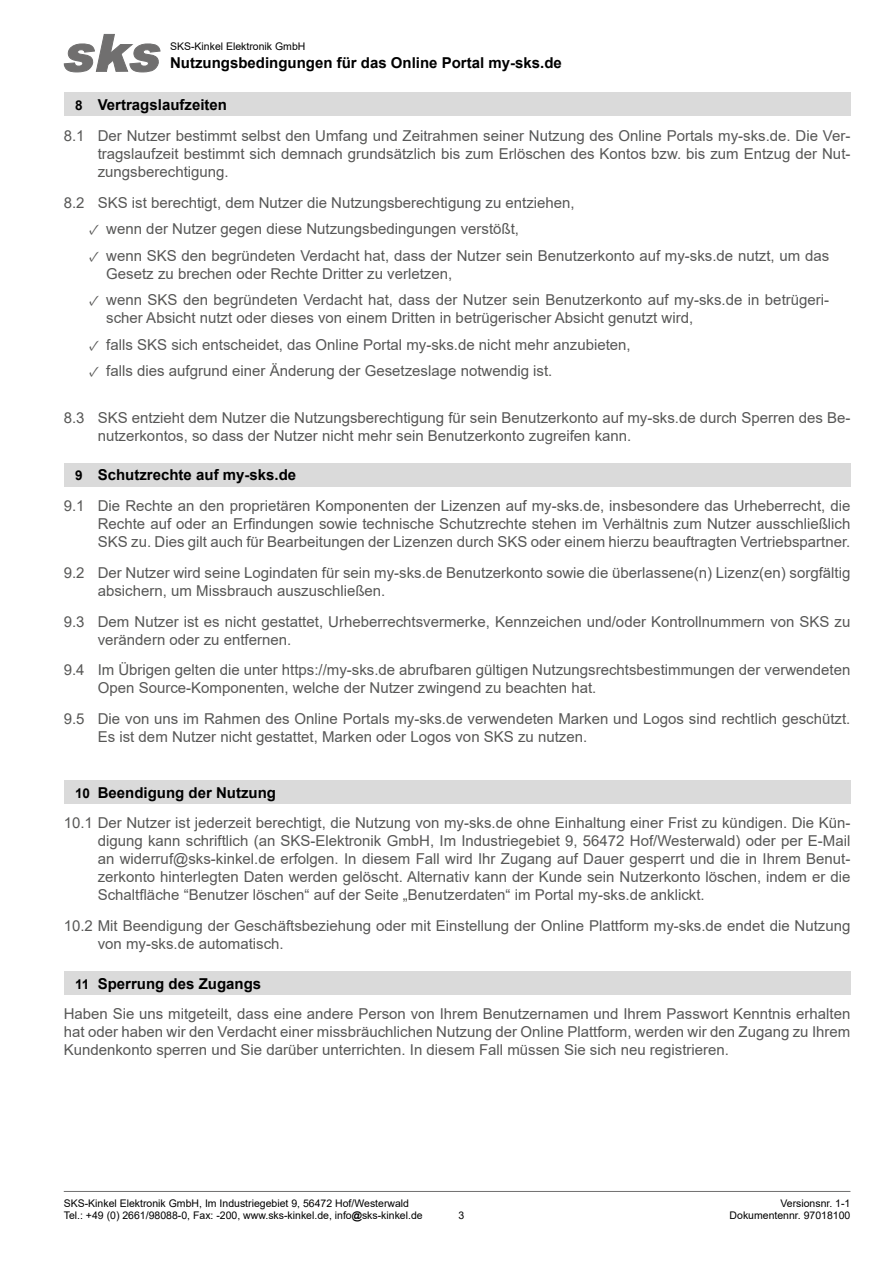
<style>
.page{position:relative;width:893px;height:1263px;background:#fff}
.page>*{position:absolute;margin:0;border:0;box-sizing:border-box;transform-origin:0 0}
.Absatz_unter_Ü1{font:15px/18px "Arial";color:#575756}
.t1{font:700 15px "Arial";color:#000}
.t2{font:10.5px/12.6px "Arial";color:#000}
.s1{font-size:13.5px}
.s2{font-family:"Minion Pro"}
.s3{font-weight:700}
</style>
<div class="page">
<hr style="left:64px;top:1191px;width:786px;height:1px;background:#706f6f">
<svg style="left:64px;top:34px;width:96px;height:38px"></svg>
<div style="left:64px;top:93px;width:786px;height:23px;background:#dadada"></div>
<div style="left:64px;top:463px;width:786px;height:23px;background:#dadada"></div>
<div style="left:64px;top:780px;width:786px;height:23px;background:#dadada"></div>
<div style="left:64px;top:971px;width:786px;height:23px;background:#dadada"></div>
<p class="t2" style="left:170px;top:40px;width:137px">SKS-Kinkel Elektronik GmbH</p>
<p class="t1" style="left:170px;top:52px;width:393px">Nutzungsbedingungen für das Online Portal my-sks.de</p>
<p class="t1" style="left:75px;top:94px;width:153px"><span class="s1">8</span> Vertragslaufzeiten</p>
<p class="Absatz_unter_Ü1" style="left:98px;top:127px;width:754px;text-align:justify;text-indent:-34px">8.1 Der Nutzer bestimmt selbst den Umfang und Zeitrahmen seiner Nutzung des Online Portals my-sks.de. Die Ver&shy;tragslaufzeit bestimmt sich demnach grundsätzlich bis zum Erlöschen des Kontos bzw. bis zum Entzug der Nut&shy;zungsberechtigung.</p>
<p class="Absatz_unter_Ü1" style="left:64px;top:193px;width:512px">8.2 SKS ist berechtigt, dem Nutzer die Nutzungsberechtigung zu entziehen,</p>
<p class="Absatz_unter_Ü1" style="left:89px;top:220px;width:431px"><span class="s2">✓</span> wenn der Nutzer gegen diese Nutzungsbedingungen verstößt,</p>
<p class="Absatz_unter_Ü1" style="left:106px;top:246px;width:724px;text-indent:-17px"><span class="s2">✓</span> wenn SKS den begründeten Verdacht hat, dass der Nutzer sein Benutzerkonto auf my-sks.de nutzt, um das<br>Gesetz zu brechen oder Rechte Dritter zu verletzen,</p>
<p class="Absatz_unter_Ü1" style="left:106px;top:291px;width:724px;text-indent:-17px"><span class="s2">✓</span> wenn SKS den begründeten Verdacht hat, dass der Nutzer sein Benutzerkonto auf my-sks.de in betrügeri&shy;scher Absicht nutzt oder dieses von einem Dritten in betrügerischer Absicht genutzt wird,</p>
<p class="Absatz_unter_Ü1" style="left:89px;top:335px;width:543px"><span class="s2">✓</span> falls SKS sich entscheidet, das Online Portal my-sks.de nicht mehr anzubieten,</p>
<p class="Absatz_unter_Ü1" style="left:89px;top:362px;width:465px"><span class="s2">✓</span> falls dies aufgrund einer Änderung der Gesetzeslage notwendig ist.</p>
<p class="Absatz_unter_Ü1" style="left:98px;top:409px;width:754px;text-indent:-34px">8.3 SKS entzieht dem Nutzer die Nutzungsberechtigung für sein Benutzerkonto auf my-sks.de durch Sperren des Be&shy;nutzerkontos, so dass der Nutzer nicht mehr sein Benutzerkonto zugreifen kann.</p>
<p class="t1" style="left:75px;top:465px;width:223px"><span class="s1">9</span> Schutzrechte auf my-sks.de</p>
<p class="Absatz_unter_Ü1" style="left:98px;top:497px;width:754px;text-align:justify;text-indent:-34px">9.1 Die Rechte an den proprietären Komponenten der Lizenzen auf my-sks.de, insbesondere das Urheberrecht, die Rechte auf oder an Erfindungen sowie technische Schutzrechte stehen im Verhältnis zum Nutzer ausschließlich SKS zu. Dies gilt auch für Bearbeitungen der Lizenzen durch SKS oder einem hierzu beauftragten Vertriebspartner.</p>
<p class="Absatz_unter_Ü1" style="left:98px;top:564px;width:754px;text-indent:-34px">9.2 Der Nutzer wird seine Logindaten für sein my-sks.de Benutzerkonto sowie die überlassene(n) Lizenz(en) sorgfältig absichern, um Missbrauch auszuschließen.</p>
<p class="Absatz_unter_Ü1" style="left:98px;top:612px;width:754px;text-indent:-34px">9.3 Dem Nutzer ist es nicht gestattet, Urheberrechtsvermerke, Kennzeichen und/oder Kontrollnummern von SKS zu verändern oder zu entfernen.</p>
<p class="Absatz_unter_Ü1" style="left:98px;top:661px;width:754px;text-indent:-34px">9.4 Im Übrigen gelten die unter https://my-sks.de abrufbaren gültigen Nutzungsrechtsbestimmungen der verwendeten<br>Open Source-Komponenten, welche der Nutzer zwingend zu beachten hat.</p>
<p class="Absatz_unter_Ü1" style="left:98px;top:710px;width:754px;text-indent:-34px">9.5 Die von uns im Rahmen des Online Portals my-sks.de verwendeten Marken und Logos sind rechtlich geschützt.<br>Es ist dem Nutzer nicht gestattet, Marken oder Logos von SKS zu nutzen.</p>
<p class="t1" style="left:75px;top:782px;width:203px"><span class="s1">10</span> Beendigung der Nutzung</p>
<p class="Absatz_unter_Ü1" style="left:98px;top:814px;width:754px;text-align:justify;text-indent:-34px">10.1 Der Nutzer ist jederzeit berechtigt, die Nutzung von my-sks.de ohne Einhaltung einer Frist zu kündigen. Die Kün&shy;digung kann schriftlich (an SKS-Elektronik GmbH, Im Industriegebiet 9, 56472 Hof/Westerwald) oder per E-Mail an widerruf@sks-kinkel.de erfolgen. In diesem Fall wird Ihr Zugang auf Dauer gesperrt und die in Ihrem Benut&shy;zerkonto hinterlegten Daten werden gelöscht. Alternativ kann der Kunde sein Nutzerkonto löschen, indem er die Schaltfläche “Benutzer löschen“ auf der Seite „Benutzerdaten“ im Portal my-sks.de anklickt.</p>
<p class="Absatz_unter_Ü1" style="left:98px;top:917px;width:754px;text-indent:-34px">10.2 Mit Beendigung der Geschäftsbeziehung oder mit Einstellung der Online Plattform my-sks.de endet die Nutzung von my-sks.de automatisch.</p>
<p class="t1" style="left:75px;top:973px;width:188px"><span class="s1">11</span> Sperrung des Zugangs</p>
<p class="Absatz_unter_Ü1" style="left:64px;top:1005px;width:788px;text-align:justify">Haben Sie uns mitgeteilt, dass eine andere Person von Ihrem Benutzernamen und Ihrem Passwort Kenntnis erhalten hat oder haben wir den Verdacht einer missbräuchlichen Nutzung der Online Plattform, werden wir den Zugang zu Ihrem Kundenkonto sperren und Sie darüber unterrichten. In diesem Fall müssen Sie sich neu registrieren.</p>
<p class="t2" style="left:64px;top:1197px;width:360px">SKS-Kinkel Elektronik GmbH, Im Industriegebiet 9, 56472 Hof/Westerwald<br>Tel.: +49 (0) 2661/98088-0, Fax: -200, www.sks-kinkel.de, info<span class="s3">@</span>sks-kinkel.de</p>
<p class="t2" style="left:780px;top:1197px;width:72px">Versionsnr. 1-1</p>
<p class="t2" style="left:458px;top:1209px;width:7px">3</p>
<p class="t2" style="left:730px;top:1209px;width:122px">Dokumentennr. 97018100</p>
</div>
